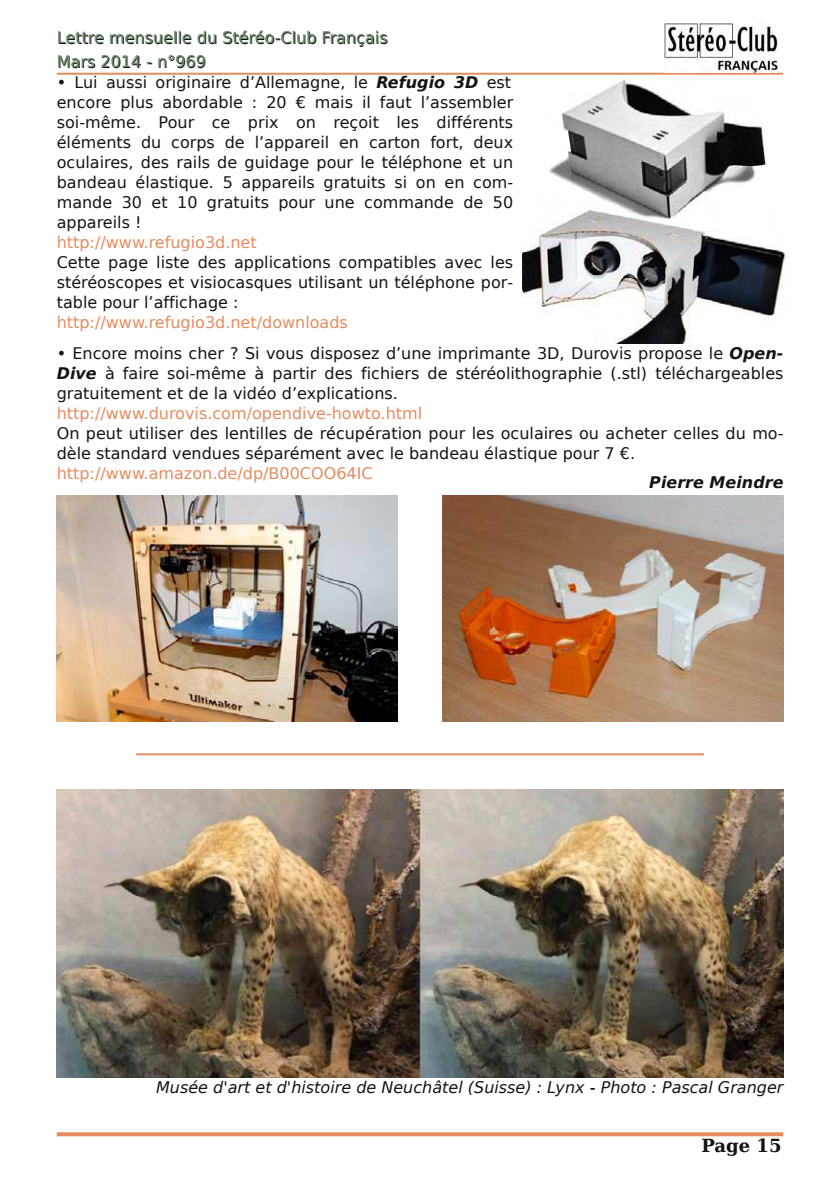
<style>
.page{position:relative;width:840px;height:1191px;background:#fff}
.page>*{position:absolute;margin:0;border:0;box-sizing:border-box;transform-origin:0 0}
.t1{font:700 18px "Bitstream Vera Serif";color:#161413}
.t2{font:16px/20px "Bitstream Vera Sans";color:#161413}
.t3{font:16px "Bitstream Vera Sans";color:#e68b5e}
.t4{font:italic 16px "Bitstream Vera Sans";color:#161413}
.t5{font:italic 700 16px "Bitstream Vera Sans";color:#161413}
.s1{color:#698b69}
.s2{font-weight:700;font-style:italic}
</style>
<div class="page">
<hr style="left:57px;top:73px;width:725px;height:2px;background:#e68b5e">
<img style="left:664px;top:24px;width:112px;height:48px">
<svg style="left:57px;top:1132px;width:725px;height:4px;background:#e79369"></svg>
<hr style="left:136px;top:753px;width:567px;height:2px;background:#e68b5e">
<img style="left:57px;top:495px;width:340px;height:227px">
<img style="left:442px;top:495px;width:340px;height:227px">
<img style="left:522px;top:79px;width:265px;height:265px">
<img style="left:57px;top:789px;width:725px;height:288px">
<p class="t2" style="left:57px;top:27px;width:332px;line-height:24px">Lettre mensue<span class="s1">ll</span>e du Stéréo-C<span class="s1">l</span>ub França<span class="s1">i</span>s<br>Mars 2014 - n°969</p>
<p class="t2" style="left:57px;top:73px;width:458px">• Lui aussi originaire d’Allemagne, le <span class="s2">Refugio 3D</span> est encore plus abordable : 20 € mais il faut l’assembler soi-même. Pour ce prix on reçoit les différents éléments du corps de l’appareil en carton fort, deux oculaires, des rails de guidage pour le téléphone et un bandeau élastique. 5 appareils gratuits si on en com&shy;mande 30 et 10 gratuits pour une commande de 50 appareils !</p>
<p class="t3" style="left:57px;top:235px;width:201px">http://www.refugio3d.net</p>
<p class="t2" style="left:57px;top:253px;width:458px;text-align:justify">Cette page liste des applications compatibles avec les stéréoscopes et visiocasques utilisant un téléphone por&shy;table pour l’affichage :</p>
<p class="t3" style="left:57px;top:315px;width:292px">http://www.refugio3d.net/downloads</p>
<p class="t2" style="left:57px;top:345px;width:728px;text-align:justify">• Encore moins cher ? Si vous disposez d’une imprimante 3D, Durovis propose le <span class="s2">Open-Dive</span> à faire soi-même à partir des fichiers de stéréolithographie (.stl) téléchargeables gratuitement et de la vidéo d’explications.</p>
<p class="t3" style="left:57px;top:406px;width:367px">http://www.durovis.com/opendive-howto.html</p>
<p class="t2" style="left:57px;top:425px;width:728px">On peut utiliser des lentilles de récupération pour les oculaires ou acheter celles du mo&shy;dèle standard vendues séparément avec le bandeau élastique pour 7 €.</p>
<p class="t3" style="left:57px;top:466px;width:317px">http://www.amazon.de/dp/B00COO64IC</p>
<p class="t5" style="left:649px;top:475px;width:136px">Pierre Meindre</p>
<p class="t4" style="left:156px;top:1080px;width:628px">Musée d'art et d'histoire de Neuchâtel (Suisse) : Lynx - Photo : Pascal Granger</p>
<p class="t1" style="left:701px;top:1137px;width:82px">Page 15</p>
</div>
